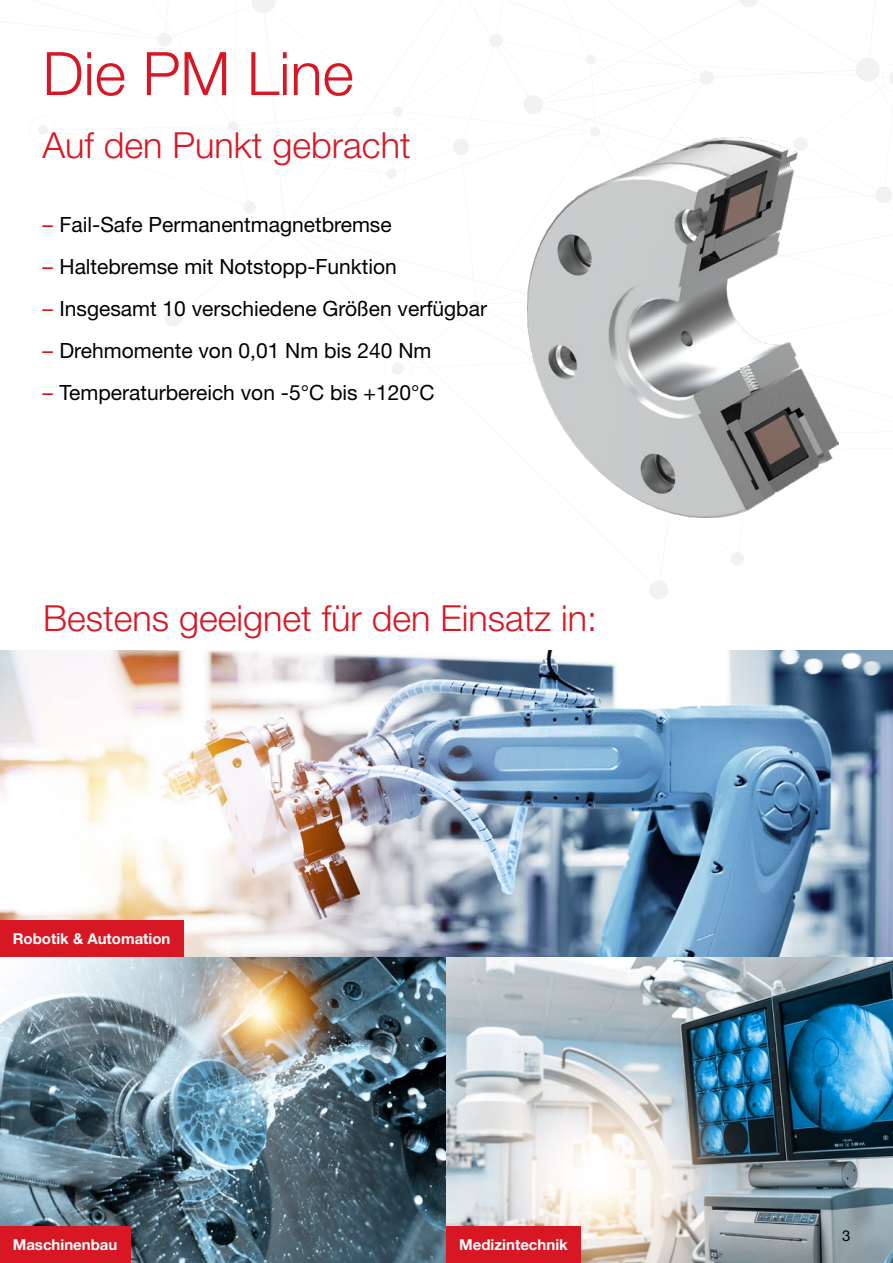
<style>
.page{position:relative;width:893px;height:1263px;background:#fff}
.page>*{position:absolute;margin:0;border:0;box-sizing:border-box;transform-origin:0 0}
.t1{font:300 60px "Helvetica Neue LT Pro";color:#d81724}
.t2{font:300 36px "Helvetica Neue LT Pro";color:#d81724}
.t3{font:21px "Helvetica Neue LT Pro";color:#000}
.t4{font:700 15px "Helvetica Neue LT Pro";color:#fff}
.t5{font:15px "Helvetica Neue LT Pro";color:#000}
.s1{color:#d81724}
</style>
<div class="page">
<svg style="left:158px;top:0;width:735px;height:599px"></svg>
<svg style="left:581px;top:116px;width:30px;height:22px"></svg>
<svg style="left:377px;top:158px;width:30px;height:31px"></svg>
<svg style="left:38px;top:125px;width:10px;height:10px"></svg>
<svg style="left:383px;top:353px;width:31px;height:31px"></svg>
<svg style="left:881px;top:62px;width:12px;height:31px"></svg>
<img style="left:0;top:651px;width:893px;height:612px">
<div style="left:0;top:1227px;width:130px;height:36px;background:#d81724"></div>
<div style="left:0;top:921px;width:183px;height:36px;background:#d81724"></div>
<div style="left:446px;top:1227px;width:135px;height:36px;background:#d81724"></div>
<img style="left:527px;top:138px;width:311px;height:380px">
<h1 class="t1" style="left:43px;top:37px;width:313px">Die PM Line</h1>
<h2 class="t2" style="left:43px;top:123px;width:370px">Auf den Punkt gebracht</h2>
<p class="t3" style="left:43px;top:212px;width:351px"><span class="s1">–</span> Fail-Safe Permanentmagnetbremse</p>
<p class="t3" style="left:43px;top:254px;width:356px"><span class="s1">–</span> Haltebremse mit Notstopp-Funktion</p>
<p class="t3" style="left:43px;top:296px;width:446px"><span class="s1">–</span> Insgesamt 10 verschiedene Größen verfügbar</p>
<p class="t3" style="left:43px;top:338px;width:391px"><span class="s1">–</span> Drehmomente von 0,01 Nm bis 240 Nm</p>
<p class="t3" style="left:43px;top:380px;width:394px"><span class="s1">–</span> Temperaturbereich von -5°C bis +120°C</p>
<h2 class="t2" style="left:43px;top:596px;width:556px">Bestens geeignet für den Einsatz in:</h2>
<p class="t4" style="left:13px;top:929px;width:159px">Robotik &amp; Automation</p>
<p class="t4" style="left:13px;top:1235px;width:106px">Maschinenbau</p>
<p class="t4" style="left:459px;top:1235px;width:110px">Medizintechnik</p>
<p class="t5" style="left:842px;top:1226px;width:10px">3</p>
</div>
